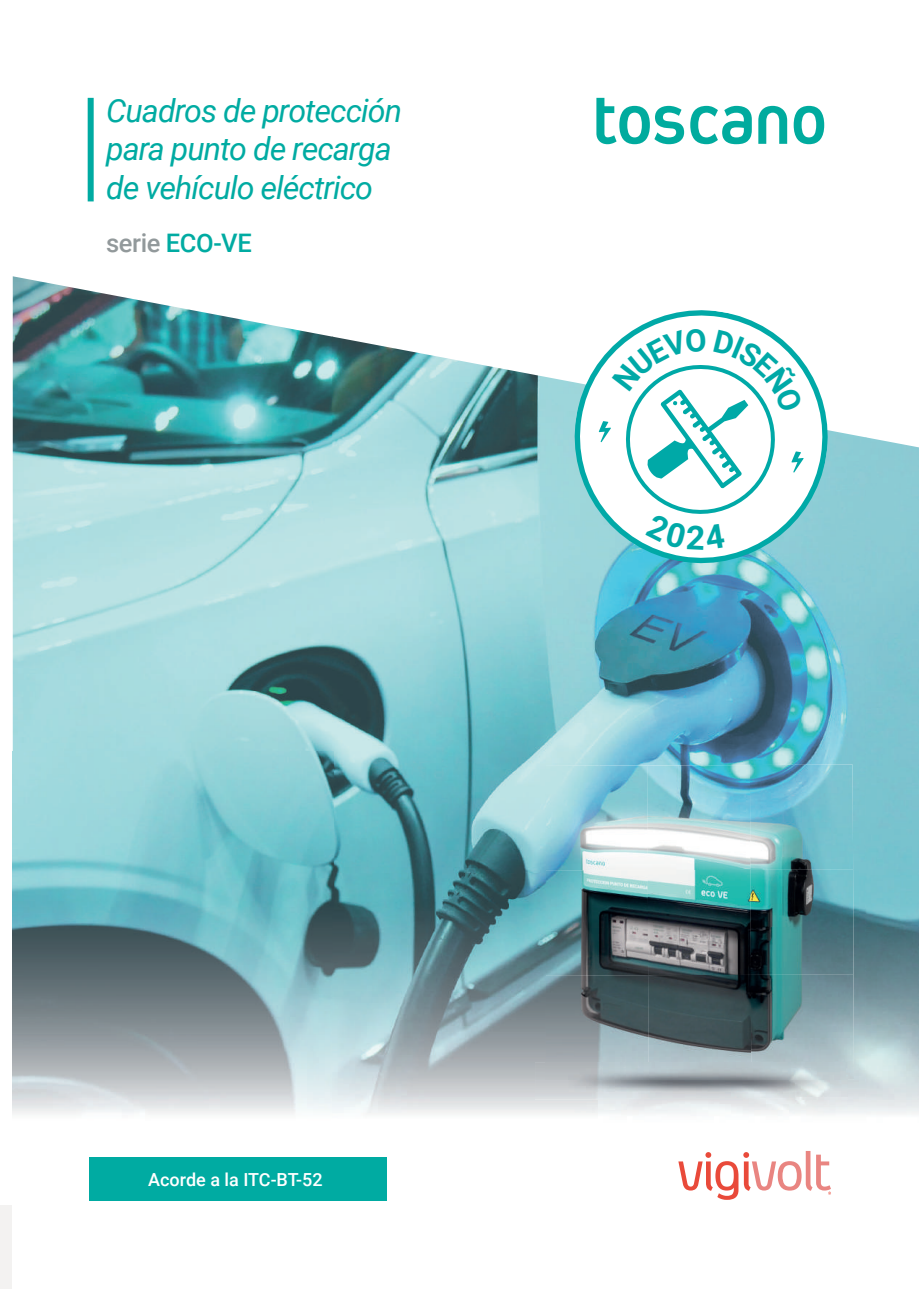
<style>
.page{position:relative;width:919px;height:1289px;background:#fff}
.page>*{position:absolute;margin:0;border:0;box-sizing:border-box;transform-origin:0 0}
.t1{font:italic 31.95px/38.4px "Roboto";letter-spacing:-.03em;color:#00aba2}
.t2{font:500 25.5px "Roboto";letter-spacing:-.015em;color:#00aba2}
.t3{font:500 18px "Roboto";color:#fff}
.s1{color:#92999b}
</style>
<div class="page">
<div style="left:0;top:1205px;width:12px;height:83px;background:#f3f2f1"></div>
<img style="left:13px;top:276px;width:319px;height:838px">
<img style="left:332px;top:336px;width:266px;height:778px">
<img style="left:598px;top:431px;width:267px;height:374px">
<img style="left:865px;top:437px;width:53px;height:677px">
<img style="left:812px;top:805px;width:54px;height:310px">
<div style="left:88px;top:98px;width:6px;height:103px;background:#00aba2"></div>
<svg style="left:596px;top:98px;width:88px;height:46px"></svg>
<svg style="left:690px;top:106px;width:61px;height:38px"></svg>
<svg style="left:758px;top:106px;width:29px;height:38px"></svg>
<svg style="left:793px;top:106px;width:31px;height:38px"></svg>
<div style="left:89px;top:1157px;width:297px;height:43px;background:#00aba2"></div>
<svg style="left:678px;top:1151px;width:153px;height:48px"></svg>
<img style="left:535px;top:1062px;width:260px;height:37px">
<img style="left:795px;top:1079px;width:52px;height:20px">
<img style="left:546px;top:764px;width:307px;height:210px">
<img style="left:546px;top:974px;width:204px;height:88px">
<img style="left:750px;top:974px;width:103px;height:105px">
<img style="left:546px;top:1062px;width:301px;height:17px">
<svg style="left:568px;top:310px;width:266px;height:259px"></svg>
<svg style="left:598px;top:328px;width:205px;height:222px"></svg>
<p class="t1" style="left:106px;top:90px;width:297px">Cuadros de protección para punto de recarga de vehículo eléctrico</p>
<p class="t2" style="left:106px;top:225px;width:147px"><span class="s1">serie</span> ECO-VE</p>
<p class="t3" style="left:148px;top:1166px;width:176px">Acorde a la ITC-BT-52</p>
</div>
